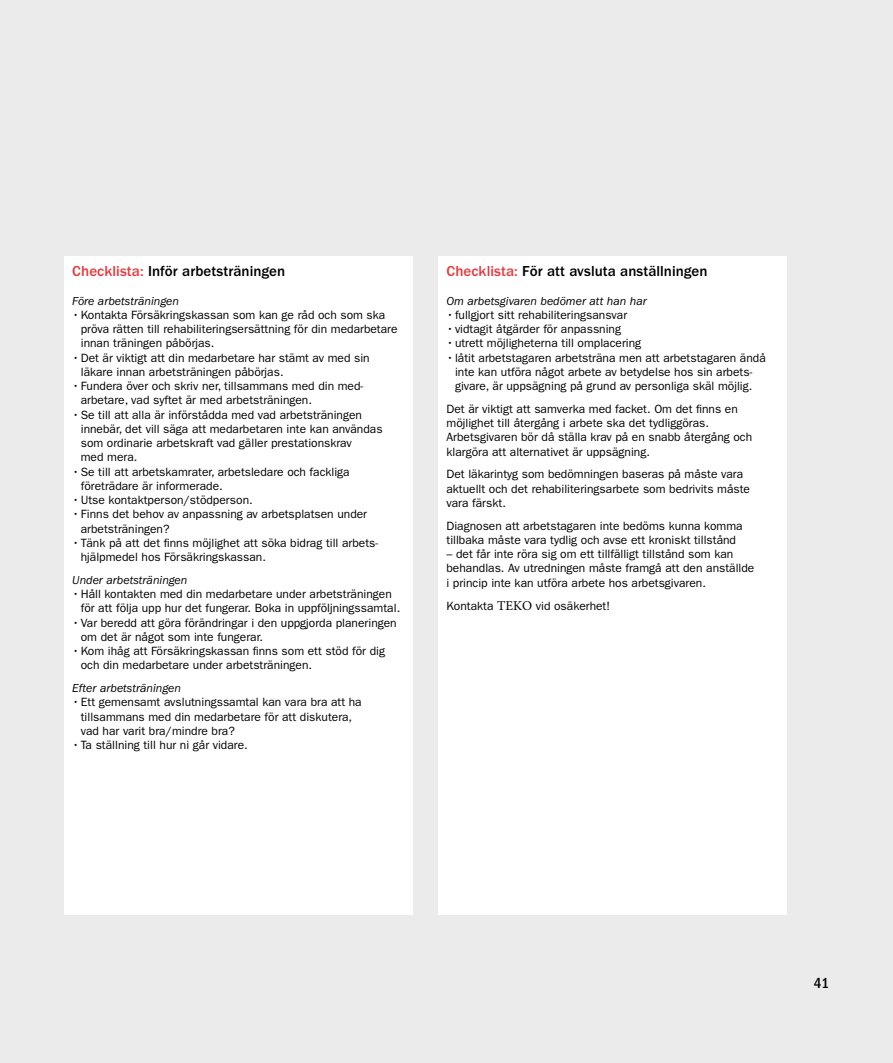
<style>
.page{position:relative;width:893px;height:1063px;background:#ebebeb}
.page>*{position:absolute;margin:0;border:0;box-sizing:border-box;transform-origin:0 0}
.t1{font:500 15px "ITC Franklin Gothic Std";letter-spacing:.005em;color:#000}
.t2{font:500 condensed 15px "ITC Franklin Gothic Std";color:#000}
.t3{font:12px/14.2px "ITC Franklin Gothic Std";color:#000}
.t4{font:italic 12px "ITC Franklin Gothic Std";color:#000}
.s1{color:#e53a3e}
.s2{font-family:"Minion Pro";font-size:13.5px}
</style>
<div class="page">
<div style="left:64px;top:256px;width:348px;height:658px;background:#fff"></div>
<div style="left:438px;top:256px;width:349px;height:658px;background:#fff"></div>
<p class="t1" style="left:72px;top:263px;width:214px"><span class="s1">Checklista:</span> Inför arbetsträningen</p>
<p class="t4" style="left:72px;top:294px;width:108px">Före arbetsträningen</p>
<p class="t3" style="left:81px;top:308px;width:318px;text-indent:-9px">•Kontakta Försäkringskassan som kan ge råd och som ska pröva rätten till rehabiliteringsersättning för din medarbetare innan träningen påbörjas.</p>
<p class="t3" style="left:81px;top:351px;width:290px;text-indent:-9px">•Det är viktigt att din medarbetare har stämt av med sin läkare innan arbetsträningen påbörjas.</p>
<p class="t3" style="left:81px;top:379px;width:284px;text-indent:-9px">•Fundera över och skriv ner, tillsammans med din med&shy;arbetare, vad syftet är med arbetsträningen.</p>
<p class="t3" style="left:81px;top:408px;width:303px;text-indent:-9px">•Se till att alla är införstådda med vad arbetsträningen innebär, det vill säga att medarbetaren inte kan användas som ordinarie arbetskraft vad gäller prestationskrav<br>med mera.</p>
<p class="t3" style="left:81px;top:465px;width:270px;text-indent:-9px">•Se till att arbetskamrater, arbetsledare och fackliga företrädare är informerade.</p>
<p class="t3" style="left:72px;top:493px;width:182px">•Utse kontaktperson/stödperson.</p>
<p class="t3" style="left:81px;top:507px;width:288px;text-indent:-9px">•Finns det behov av anpassning av arbetsplatsen under arbetsträningen?</p>
<p class="t3" style="left:81px;top:536px;width:299px;text-indent:-9px">•Tänk på att det finns möjlighet att söka bidrag till arbets&shy;hjälpmedel hos Försäkringskassan.</p>
<p class="t4" style="left:72px;top:573px;width:117px">Under arbetsträningen</p>
<p class="t3" style="left:81px;top:587px;width:321px;text-indent:-9px">•Håll kontakten med din medarbetare under arbetsträningen för att följa upp hur det fungerar. Boka in uppföljningssamtal.</p>
<p class="t3" style="left:81px;top:615px;width:317px;text-indent:-9px">•Var beredd att göra förändringar i den uppgjorda planeringen om det är något som inte fungerar.</p>
<p class="t3" style="left:81px;top:644px;width:306px;text-indent:-9px">•Kom ihåg att Försäkringskassan finns som ett stöd för dig och din medarbetare under arbetsträningen.</p>
<p class="t4" style="left:72px;top:681px;width:110px">Efter arbetsträningen</p>
<p class="t3" style="left:81px;top:695px;width:282px;text-indent:-9px">•Ett gemensamt avslutningssamtal kan vara bra att ha tillsammans med din medarbetare för att diskutera, vad har varit bra/mindre bra?</p>
<p class="t3" style="left:72px;top:738px;width:177px">•Ta ställning till hur ni går vidare.</p>
<p class="t1" style="left:446px;top:263px;width:263px"><span class="s1">Checklista:</span> För att avsluta anställningen</p>
<p class="t4" style="left:446px;top:294px;width:202px">Om arbetsgivaren bedömer att han har</p>
<p class="t3" style="left:446px;top:308px;width:182px">•fullgjort sitt rehabiliteringsansvar</p>
<p class="t3" style="left:446px;top:322px;width:176px">•vidtagit åtgärder för anpassning</p>
<p class="t3" style="left:446px;top:336px;width:196px">•utrett möjligheterna till omplacering</p>
<p class="t3" style="left:446px;top:351px;width:321px;text-align:center">•låtit arbetstagaren arbetsträna men att arbetstagaren ändå inte kan utföra något arbete av betydelse hos sin arbets&shy;givare, är uppsägning på grund av personliga skäl möjlig.</p>
<p class="t3" style="left:446px;top:402px;width:307px">Det är viktigt att samverka med facket. Om det finns en möjlighet till återgång i arbete ska det tydliggöras.<br>Arbetsgivaren bör då ställa krav på en snabb återgång och klargöra att alternativet är uppsägning.</p>
<p class="t3" style="left:446px;top:467px;width:305px">Det läkarintyg som bedömningen baseras på måste vara aktuellt och det rehabiliteringsarbete som bedrivits måste vara färskt.</p>
<p class="t3" style="left:446px;top:519px;width:298px">Diagnosen att arbetstagaren inte bedöms kunna komma tillbaka måste vara tydlig och avse ett kroniskt tillstånd</p>
<p class="t3" style="left:446px;top:547px;width:309px">– det får inte röra sig om ett tillfälligt tillstånd som kan behandlas. Av utredningen måste framgå att den anställde i princip inte kan utföra arbete hos arbetsgivaren.</p>
<p class="t3" style="left:446px;top:599px;width:165px">Kontakta <span class="s2">TEKO</span> vid osäkerhet!</p>
<p class="t2" style="left:814px;top:975px;width:17px">41</p>
</div>
